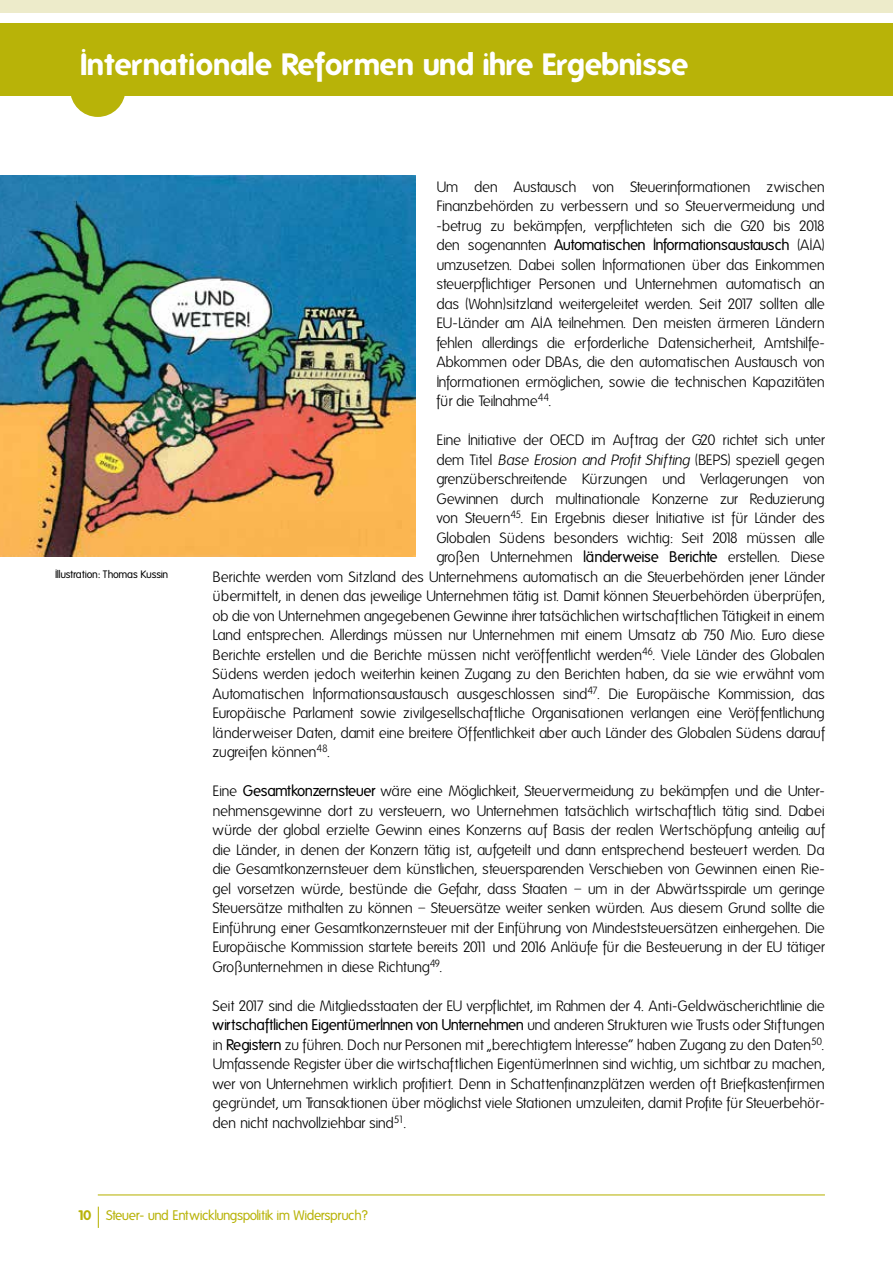
<style>
.page{position:relative;width:893px;height:1263px;background:#fff}
.page>*{position:absolute;margin:0;border:0;box-sizing:border-box;transform-origin:0 0}
.t1{font:700 30px "Folks";color:#fff}
.t2{font:300 15px/19.5px "Folks";letter-spacing:-.03em;color:#000;text-align:justify}
.t3{font:italic 300 15px "Folks";color:#000}
.t4{font:13.5px "Folks";letter-spacing:-.035em;color:#b8b308}
.t5{font:10.5px "Folks";letter-spacing:-.025em;color:#000}
.s1{font-weight:400}
.s2{font-style:normal}
.s3{font-weight:700}
</style>
<div class="page">
<div style="left:0;top:0;width:893px;height:13px;background:#edebca"></div>
<div style="left:0;top:23px;width:893px;height:73px;background:#b8b308"></div>
<svg style="left:98px;top:1206px;width:1px;height:22px"></svg>
<hr style="left:98px;top:1194px;width:727px;height:1px;background:#b8b308">
<img style="left:0;top:175px;width:415px;height:382px">
<div style="left:70px;top:62px;width:55px;height:55px;background:#b8b308;border-radius:50%"></div>
<h1 class="t1" style="left:81px;top:47px;width:610px">Internationale Reformen und ihre Ergebnisse</h1>
<p class="t5" style="left:55px;top:569px;width:115px">Illustration: Thomas Kussin</p>
<p class="t2" style="left:436px;top:177px;width:390px">Um den Austausch von Steuerinformationen zwischen Finanzbehörden zu verbessern und so Steuervermeidung und -betrug zu bekämpfen, verpflichteten sich die G20 bis 2018 den sogenannten <span class="s1">Automatischen Informationsaustausch</span> (AIA) umzusetzen. Dabei sollen Informationen über das Einkommen steuerpflichtiger Personen und Unternehmen automatisch an das (Wohn)sitzland weitergeleitet werden. Seit 2017 sollten alle EU-Länder am AIA teilnehmen. Den meisten ärmeren Ländern fehlen allerdings die erforderliche Datensicherheit, Amtshilfe-Abkommen oder DBAs, die den automatischen Austausch von Informationen ermöglichen, sowie die technischen Kapazitäten für die Teilnahme<sup>44</sup>.</p>
<p class="t2" style="left:436px;top:431px;width:390px">Eine Initiative der OECD im Auftrag der G20 richtet sich unter</p>
<p class="t3" style="left:436px;top:452px;width:390px"><span class="s2">dem Titel</span> Base Erosion and Profit Shifting <span class="s2">(BEPS) speziell gegen</span></p>
<p class="t2" style="left:436px;top:470px;width:390px">grenzüberschreitende Kürzungen und Verlagerungen von</p>
<p class="t2" style="left:436px;top:489px;width:390px">Gewinnen durch multinationale Konzerne zur Reduzierung</p>
<p class="t2" style="left:436px;top:509px;width:390px">von Steuern<sup>45</sup>. Ein Ergebnis dieser Initiative ist für Länder des</p>
<p class="t2" style="left:436px;top:528px;width:390px">Globalen Südens besonders wichtig: Seit 2018 müssen alle</p>
<p class="t2" style="left:436px;top:548px;width:390px">großen Unternehmen <span class="s1">länderweise Berichte</span> erstellen. Diese</p>
<p class="t2" style="left:213px;top:567px;width:614px">Berichte werden vom Sitzland des Unternehmens automatisch an die Steuerbehörden jener Länder</p>
<p class="t2" style="left:213px;top:587px;width:614px">übermittelt, in denen das jeweilige Unternehmen tätig ist. Damit können Steuerbehörden überprüfen,</p>
<p class="t2" style="left:213px;top:606px;width:614px">ob die von Unternehmen angegebenen Gewinne ihrer tatsächlichen wirtschaftlichen Tätigkeit in einem</p>
<p class="t2" style="left:213px;top:626px;width:614px">Land entsprechen. Allerdings müssen nur Unternehmen mit einem Umsatz ab 750 Mio. Euro diese</p>
<p class="t2" style="left:213px;top:645px;width:614px">Berichte erstellen und die Berichte müssen nicht veröffentlicht werden<sup>46</sup>. Viele Länder des Globalen</p>
<p class="t2" style="left:213px;top:665px;width:614px">Südens werden jedoch weiterhin keinen Zugang zu den Berichten haben, da sie wie erwähnt vom</p>
<p class="t2" style="left:213px;top:684px;width:614px">Automatischen Informationsaustausch ausgeschlossen sind<sup>47</sup>. Die Europäische Kommission, das</p>
<p class="t2" style="left:213px;top:704px;width:614px">Europäische Parlament sowie zivilgesellschaftliche Organisationen verlangen eine Veröffentlichung</p>
<p class="t2" style="left:213px;top:723px;width:614px">länderweiser Daten, damit eine breitere Öffentlichkeit aber auch Länder des Globalen Südens darauf</p>
<p class="t2" style="left:213px;top:743px;width:120px">zugreifen können<sup>48</sup>.</p>
<p class="t2" style="left:213px;top:782px;width:614px">Eine <span class="s1">Gesamtkonzernsteuer</span> wäre eine Möglichkeit, Steuervermeidung zu bekämpfen und die Unter&shy;nehmensgewinne dort zu versteuern, wo Unternehmen tatsächlich wirtschaftlich tätig sind. Dabei würde der global erzielte Gewinn eines Konzerns auf Basis der realen Wertschöpfung anteilig auf die Länder, in denen der Konzern tätig ist, aufgeteilt und dann entsprechend besteuert werden. Da die Gesamtkonzernsteuer dem künstlichen, steuersparenden Verschieben von Gewinnen einen Rie&shy;gel vorsetzen würde, bestünde die Gefahr, dass Staaten – um in der Abwärtsspirale um geringe Steuersätze mithalten zu können – Steuersätze weiter senken würden. Aus diesem Grund sollte die Einführung einer Gesamtkonzernsteuer mit der Einführung von Mindeststeuersätzen einhergehen. Die Europäische Kommission startete bereits 2011 und 2016 Anläufe für die Besteuerung in der EU tätiger Großunternehmen in diese Richtung<sup>49</sup>.</p>
<p class="t2" style="left:213px;top:996px;width:614px">Seit 2017 sind die Mitgliedsstaaten der EU verpflichtet, im Rahmen der 4. Anti-Geldwäscherichtlinie die <span class="s1">wirtschaftlichen EigentümerInnen von Unternehmen</span> und anderen Strukturen wie Trusts oder Stiftungen in <span class="s1">Registern</span> zu führen. Doch nur Personen mit „berechtigtem Interesse“ haben Zugang zu den Daten<sup>50</sup>.<br>Umfassende Register über die wirtschaftlichen EigentümerInnen sind wichtig, um sichtbar zu machen, wer von Unternehmen wirklich profitiert. Denn in Schattenfinanzplätzen werden oft Briefkastenfirmen gegründet, um Transaktionen über möglichst viele Stationen umzuleiten, damit Profite für Steuerbehör&shy;den nicht nachvollziehbar sind<sup>51</sup>.</p>
<p class="t4" style="left:78px;top:1208px;width:291px"><span class="s3">10</span> Steuer- und Entwicklungspolitik im Widerspruch?</p>
</div>
